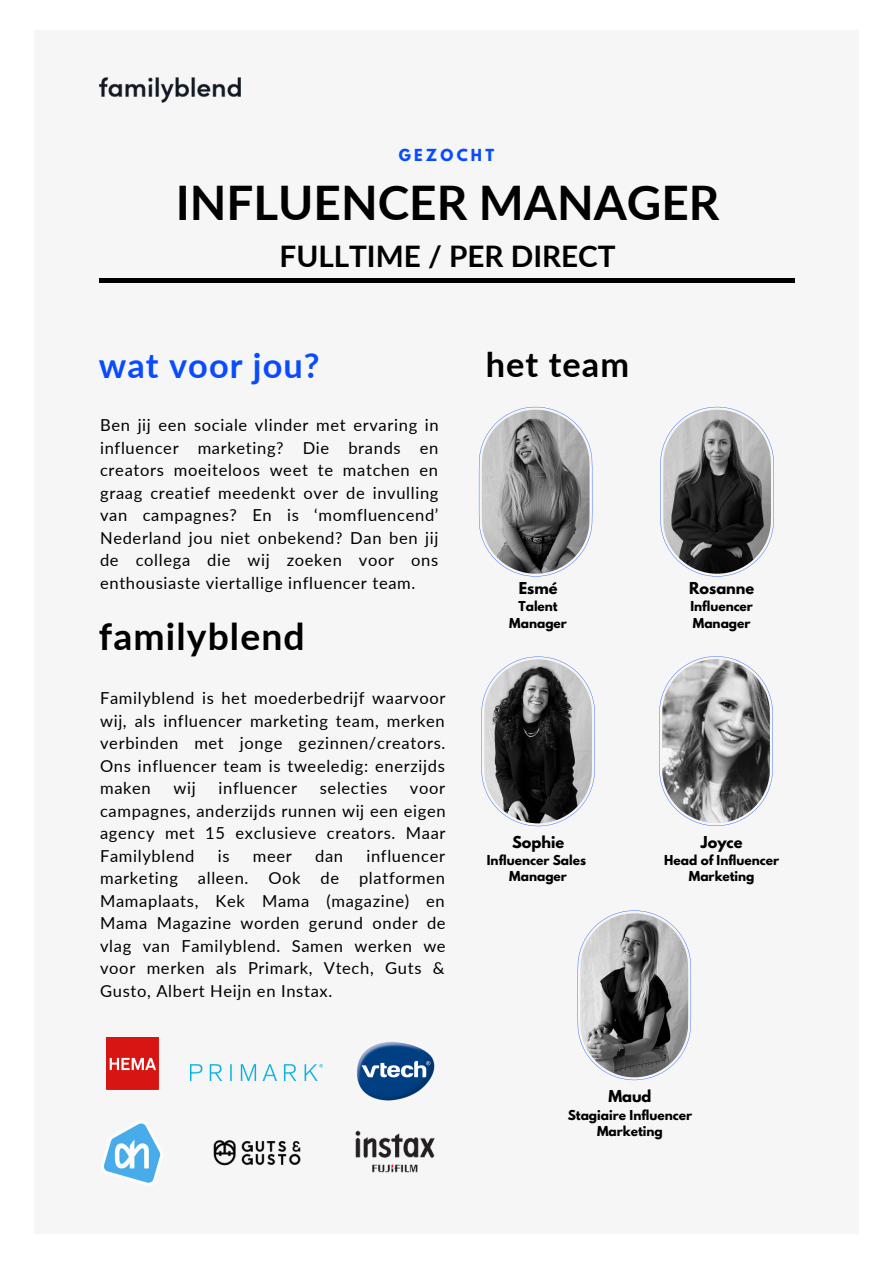
<style>
.page{position:relative;width:893px;height:1264px;background:#fff}
.page>*{position:absolute;margin:0;border:0;box-sizing:border-box;transform-origin:0 0}
.t1{font:700 47.7px "Lato";color:#000}
.t2{font:700 37.35px "Lato";letter-spacing:.03em;color:#000}
.t3{font:700 34.35px "Lato";letter-spacing:.03em;color:#094bff}
.t4{font:700 34.35px "Lato";letter-spacing:.03em;color:#000}
.t5{font:700 29.7px "Lato";color:#000}
.t6{font:16.5px/22.5px "Lato";letter-spacing:.04em;color:#000;text-align:justify}
.t7{font:700 14.7px "League Spartan";letter-spacing:.22em;color:#094bff}
.t8{font:700 14.55px "League Spartan";color:#000}
.t9{font:700 12.15px/16.4px "League Spartan";color:#000;text-align:center}
</style>
<div class="page">
<div style="left:34px;top:30px;width:824px;height:1203px;background:#f6f6f6"></div>
<div style="left:99px;top:278px;width:695px;height:5px;background:#000"></div>
<img style="left:99px;top:77px;width:142px;height:26px">
<svg style="left:478px;top:407px;width:114px;height:169px"></svg>
<img style="left:481px;top:410px;width:108px;height:163px">
<svg style="left:660px;top:407px;width:114px;height:169px"></svg>
<img style="left:663px;top:410px;width:108px;height:163px">
<svg style="left:481px;top:656px;width:114px;height:170px"></svg>
<img style="left:484px;top:659px;width:108px;height:164px">
<svg style="left:659px;top:656px;width:113px;height:170px"></svg>
<img style="left:662px;top:659px;width:108px;height:164px">
<img style="left:103px;top:1123px;width:58px;height:60px">
<img style="left:106px;top:1037px;width:52px;height:52px">
<img style="left:213px;top:1139px;width:88px;height:27px">
<img style="left:191px;top:1064px;width:131px;height:16px">
<img style="left:357px;top:1042px;width:78px;height:59px">
<img style="left:355px;top:1130px;width:80px;height:43px">
<svg style="left:577px;top:910px;width:114px;height:170px"></svg>
<img style="left:580px;top:913px;width:108px;height:164px">
<p class="t7" style="left:399px;top:148px;width:97px">GEZOCHT</p>
<h1 class="t1" style="left:176px;top:173px;width:545px">INFLUENCER MANAGER</h1>
<h3 class="t5" style="left:279px;top:237px;width:337px">FULLTIME / PER DIRECT</h3>
<h3 class="t3" style="left:99px;top:344px;width:222px">wat voor jou?</h3>
<h3 class="t4" style="left:486px;top:343px;width:145px">het team</h3>
<p class="t6" style="left:100px;top:413px;width:340px">Ben jij een sociale vlinder met ervaring in influencer marketing? Die brands en creators moeiteloos weet te matchen en graag creatief meedenkt over de invulling van campagnes? En is ‘momfluencend’ Nederland jou niet onbekend? Dan ben jij de collega die wij zoeken voor ons enthousiaste viertallige influencer team.</p>
<h2 class="t2" style="left:99px;top:613px;width:207px">familyblend</h2>
<p class="t6" style="left:100px;top:687px;width:347px">Familyblend is het moederbedrijf waarvoor wij, als influencer marketing team, merken verbinden met jonge gezinnen/creators.<br>Ons influencer team is tweeledig: enerzijds maken</p>
<p class="t8" style="left:518px;top:580px;width:40px">Esmé</p>
<p class="t9" style="left:509px;top:599px;width:59px">Talent<br>Manager</p>
<p class="t6" style="left:173px;top:776px;width:24px">wij</p>
<p class="t6" style="left:218px;top:776px;width:80px">influencer</p>
<p class="t6" style="left:320px;top:776px;width:69px">selecties</p>
<p class="t6" style="left:100px;top:776px;width:347px;text-indent:310px">voor campagnes, anderzijds runnen wij een eigen agency met 15 exclusieve creators. Maar Familyblend</p>
<p class="t8" style="left:512px;top:834px;width:54px">Sophie</p>
<p class="t9" style="left:487px;top:853px;width:101px">Influencer Sales<br>Manager</p>
<p class="t6" style="left:100px;top:844px;width:347px;text-indent:266px">influencer marketing alleen. Ook de platformen Mamaplaats, Kek Mama (magazine) en Mama Magazine worden gerund onder de vlag van Familyblend. Samen werken we voor merken als Primark, Vtech, Guts &amp; Gusto, Albert Heijn en Instax.</p>
<p class="t6" style="left:218px;top:844px;width:13px">is</p>
<p class="t6" style="left:253px;top:844px;width:41px">meer</p>
<p class="t6" style="left:315px;top:844px;width:29px">dan</p>
<p class="t8" style="left:689px;top:580px;width:67px">Rosanne</p>
<p class="t9" style="left:690px;top:599px;width:64px;text-align:left">Influencer<br>Manager</p>
<p class="t8" style="left:701px;top:834px;width:43px">Joyce</p>
<p class="t9" style="left:664px;top:853px;width:116px">Head of Influencer<br>Marketing</p>
<p class="t8" style="left:608px;top:1089px;width:45px">Maud</p>
<p class="t9" style="left:567px;top:1108px;width:126px">Stagiaire Influencer<br>Marketing</p>
</div>
